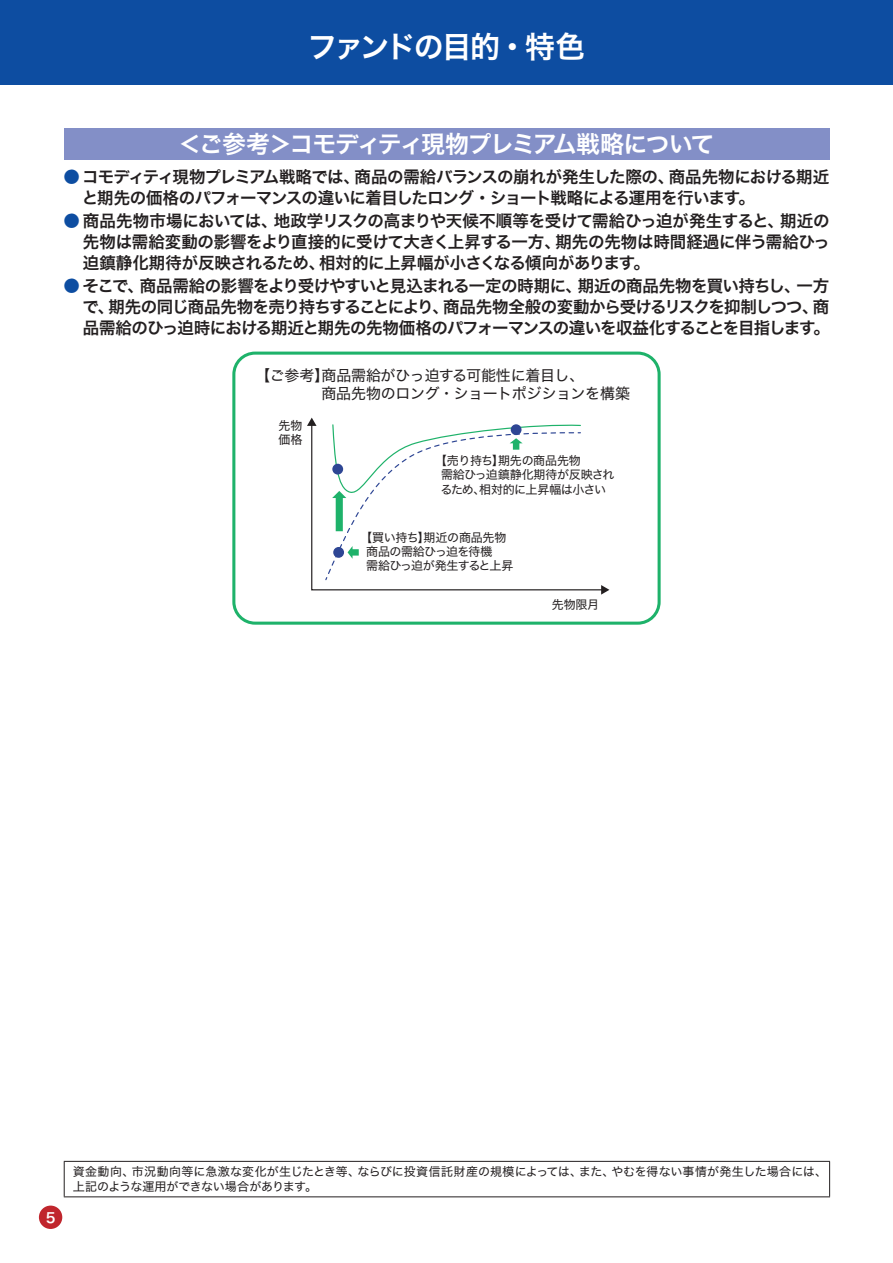
<style>
.page{position:relative;width:893px;height:1263px;background:#fff}
.page>*{position:absolute;margin:0;border:0;box-sizing:border-box;transform-origin:0 0}
.t1{font:30px "Hira Kaku Std N W6";letter-spacing:-.08em;color:#fff}
.t2{font:24px "Hira Kaku Std N W6";letter-spacing:-.06em;color:#fff}
.t3{font:16.5px/21px "Hira Kaku Std N W6";letter-spacing:-.045em;color:#231f20;text-align:justify}
.t4{font:15px/18px "Hira Kaku Std N W4";letter-spacing:-.02em;color:#231f20}
.t5{font:13.8px "Hira Kaku Std N W6";color:#fff}
.t6{font:12px/14.4px "Hira Kaku Std N W4";letter-spacing:-.015em;color:#231f20}
.t7{font:12px/15px "Hira Kaku Std N W4";letter-spacing:.005em;color:#231f20}
.s1{color:#0d4da1}
</style>
<div class="page">
<div style="left:39px;top:1205px;width:23px;height:24px;background:#c0262d;border-radius:50%"></div>
<div style="left:0;top:0;width:893px;height:85px;background:#0d4da1"></div>
<hr style="left:64px;top:1161px;width:766px;height:1px;background:#231f20">
<hr style="left:64px;top:1162px;width:1px;height:34px;background:#231f20">
<hr style="left:829px;top:1162px;width:1px;height:34px;background:#231f20">
<hr style="left:64px;top:1196px;width:766px;height:1px;background:#231f20">
<div style="left:64px;top:128px;width:765px;height:31px;background:#838fc7"></div>
<div style="left:232px;top:352px;width:429px;height:273px;border:3px solid #1eb26a;border-radius:21px"></div>
<svg style="left:311px;top:426px;width:290px;height:165px"></svg>
<svg style="left:601px;top:585px;width:8px;height:10px"></svg>
<svg style="left:307px;top:418px;width:10px;height:8px"></svg>
<svg style="left:324px;top:424px;width:258px;height:157px"></svg>
<h1 class="t1" style="left:307px;top:24px;width:280px">ファンドの目的・特色</h1>
<h2 class="t2" style="left:178px;top:125px;width:538px">＜ご参考＞コモディティ現物プレミアム戦略について</h2>
<p class="t3" style="left:82px;top:166px;width:749px;text-indent:-18px"><span class="s1">●</span> コモディティ現物プレミアム戦略では、商品の需給バランスの崩れが発生した際の、商品先物における期近と期先の価格のパフォーマンスの違いに着目したロング・ショート戦略による運用を行います。</p>
<p class="t3" style="left:83px;top:210px;width:749px;text-indent:-19px"><span class="s1">●</span> 商品先物市場においては、地政学リスクの高まりや天候不順等を受けて需給ひっ迫が発生すると、期近の先物は需給変動の影響をより直接的に受けて大きく上昇する一方、期先の先物は時間経過に伴う需給ひっ迫鎮静化期待が反映されるため、相対的に上昇幅が小さくなる傾向があります。</p>
<p class="t3" style="left:82px;top:276px;width:749px;text-indent:-19px"><span class="s1">●</span> そこで、商品需給の影響をより受けやすいと見込まれる一定の時期に、期近の商品先物を買い持ちし、一方で、期先の同じ商品先物を売り持ちすることにより、商品先物全般の変動から受けるリスクを抑制しつつ、商品需給のひっ迫時における期近と期先の先物価格のパフォーマンスの違いを収益化することを目指します。</p>
<p class="t4" style="left:321px;top:366px;width:310px;text-indent:-66px">【ご参考】商品需給がひっ迫する可能性に着目し、<br>商品先物のロング・ショートポジションを構築</p>
<p class="t6" style="left:279px;top:418px;width:25px">先物価格</p>
<p class="t6" style="left:440px;top:453px;width:176px;text-indent:-5px">【売り持ち】期先の商品先物<br>需給ひっ迫鎮静化期待が反映されるため、相対的に上昇幅は小さい</p>
<p class="t6" style="left:366px;top:530px;width:149px;text-indent:-6px">【買い持ち】期近の商品先物商品の需給ひっ迫を待機<br>需給ひっ迫が発生すると上昇</p>
<p class="t6" style="left:552px;top:597px;width:49px">先物限月</p>
<p class="t5" style="left:46px;top:1207px;width:11px">5</p>
<p class="t7" style="left:73px;top:1164px;width:756px">資金動向、市況動向等に急激な変化が生じたとき等、ならびに投資信託財産の規模によっては、また、やむを得ない事情が発生した場合には、上記のような運用ができない場合があります。</p>
</div>
